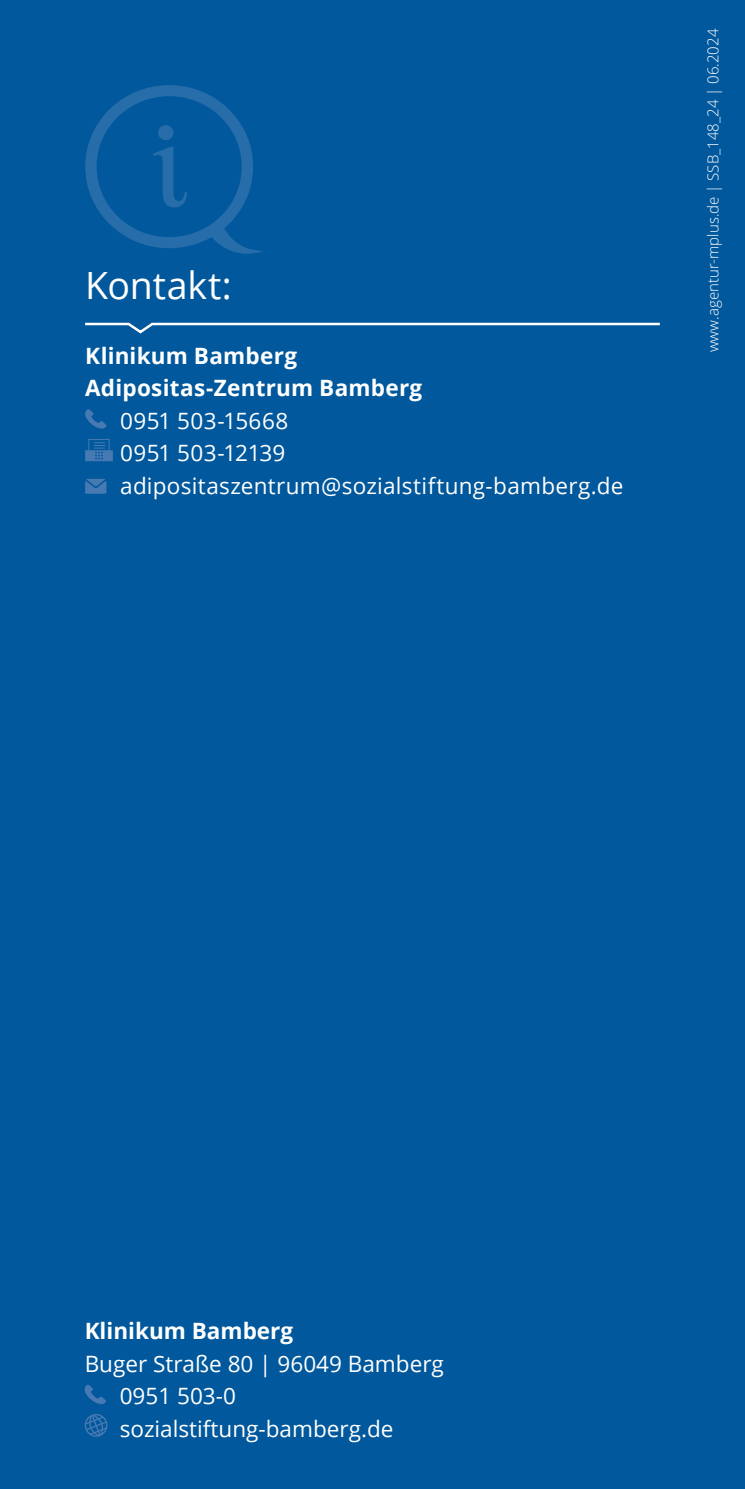
<style>
.page{position:relative;width:745px;height:1489px;background:#fff}
.page>*{position:absolute;margin:0;border:0;box-sizing:border-box;transform-origin:0 0}
.t1{font:37.5px "Open Sans";letter-spacing:-.005em;color:#fff}
.t2{font:22.5px/32.5px "Open Sans";color:#fff}
.t3{font:700 22.5px/32.5px "Open Sans";letter-spacing:.005em;color:#fff}
.t4{font:300 15px "Open Sans";color:#fff}
</style>
<div class="page">
<div style="left:0;top:0;width:744px;height:1488px;background:#01589c"></div>
<svg style="left:85px;top:85px;width:178px;height:169px"></svg>
<div style="left:158px;top:125px;width:15px;height:15px;background:#266daa;border-radius:50%"></div>
<svg style="left:85px;top:409px;width:21px;height:20px"></svg>
<svg style="left:85px;top:439px;width:28px;height:22px"></svg>
<svg style="left:85px;top:479px;width:21px;height:14px"></svg>
<svg style="left:85px;top:322px;width:575px;height:12px"></svg>
<svg style="left:84px;top:1384px;width:22px;height:20px"></svg>
<svg style="left:84px;top:1414px;width:24px;height:23px"></svg>
<h1 class="t1" style="left:85px;top:259px;width:148px">Kontakt:</h1>
<p class="t3" style="left:85px;top:338px;width:338px">Klinikum Bamberg<br>Adipositas-Zentrum Bamberg</p>
<p class="t2" style="left:120px;top:403px;width:504px">0951 503-15668<br>0951 503-12139 adipositaszentrum@sozialstiftung-bamberg.de</p>
<p class="t4" style="left:702px;top:352px;width:325px;rotate:-90deg">www.agentur-mplus.de | SSB_148_24 | 06.2024</p>
<p class="t4" style="left:702px;top:46px;width:19px;rotate:-90deg">18</p>
<p class="t4" style="left:702px;top:75px;width:10px;rotate:-90deg">5</p>
<p class="t4" style="left:702px;top:140px;width:42px;rotate:-90deg">55 18</p>
<p class="t3" style="left:85px;top:1313px;width:210px">Klinikum Bamberg</p>
<p class="t2" style="left:120px;top:1346px;width:325px;text-indent:-35px">Buger Straße 80 | 96049 Bamberg<br>0951 503-0 sozialstiftung-bamberg.de</p>
</div>
